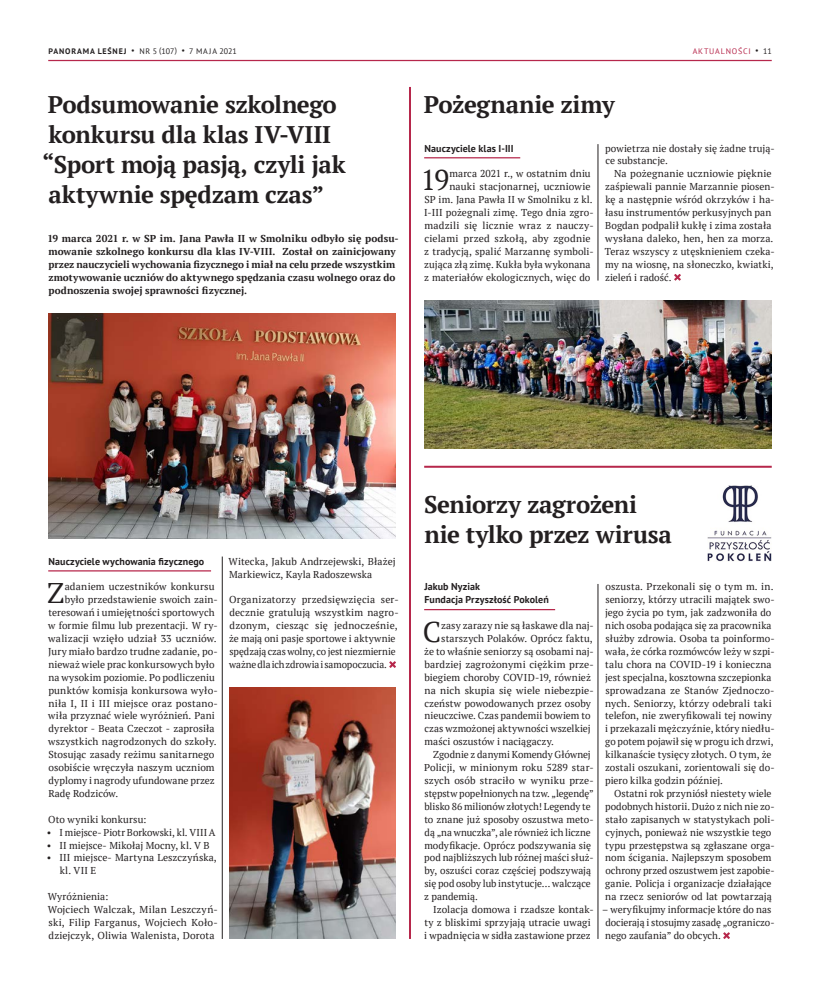
<style>
.page{position:relative;width:820px;height:993px;background:#fff}
.page>*{position:absolute;margin:0;border:0;box-sizing:border-box;transform-origin:0 0}
.główny_inicjał_wypus{font:28.4px "PT Serif";color:#231f20}
.t1{font:700 24px/30px "PT Serif";letter-spacing:-.01em;color:#231f20}
.główny_akapitowy{font:10px/12.9px "PT Serif";letter-spacing:.005em;color:#231f20}
.główny_inicjał_wypus-2{font:10px/12.9px "PT Serif";letter-spacing:.01em;color:#231f20}
.główny_akapitowy_1_a{font:10px/12.9px "PT Serif";letter-spacing:.01em;color:#231f20}
.lead_10_pkt{font:700 10px/12.9px "PT Serif";letter-spacing:.005em;color:#231f20}
.autor{font:700 10px/12.9px "PT Sans";letter-spacing:.005em;color:#231f20}
.t2{font:8px "PT Sans";color:#231f20}
.t3{font:8px "PT Sans";letter-spacing:.1em;color:#b6274b}
.s1{font-weight:700}
.s2{color:#231f20}
</style>
<div class="page">
<hr style="left:48px;top:60px;width:723px;height:1px;background:#b6274b">
<hr style="left:409px;top:87px;width:2px;height:851px;background:#b6274b">
<hr style="left:48px;top:570px;width:163px;height:1px;background:#b6274b">
<svg style="left:389px;top:661px;width:7px;height:6px"></svg>
<hr style="left:222px;top:556px;width:1px;height:382px;background:#231f20">
<hr style="left:424px;top:157px;width:96px;height:1px;background:#b6274b">
<svg style="left:674px;top:274px;width:6px;height:6px"></svg>
<hr style="left:424px;top:465px;width:347px;height:2px;background:#b6274b">
<hr style="left:597px;top:144px;width:1px;height:136px;background:#231f20">
<hr style="left:597px;top:583px;width:1px;height:355px;background:#231f20">
<img style="left:424px;top:300px;width:347px;height:148px">
<img style="left:48px;top:313px;width:347px;height:225px">
<img style="left:229px;top:687px;width:166px;height:251px">
<img style="left:707px;top:485px;width:64px;height:76px">
<hr style="left:424px;top:608px;width:131px;height:2px;background:#b6274b">
<svg style="left:723px;top:932px;width:6px;height:6px"></svg>
<p class="t2" style="left:49px;top:46px;width:190px"><span class="s1">PANORAMA LEŚNEJ</span> • NR 5 (107) • 7 MAJA 2021</p>
<p class="t3" style="left:692px;top:46px;width:81px">AKTUALNOŚCI <span class="s2">• 11</span></p>
<p class="t1" style="left:42px;top:89px;width:305px">Podsumowanie szkolnego konkursu dla klas IV-VIII “Sport moją pasją, czyli jak aktywnie spędzam czas”</p>
<p class="lead_10_pkt" style="left:47px;top:231px;width:352px">19 marca 2021 r. w SP im. Jana Pawła II w Smolniku odbyło się podsu&shy;mowanie szkolnego konkursu dla klas IV-VIII. Został on zainicjowany przez nauczycieli wychowania fizycznego i miał na celu przede wszystkim zmotywowanie uczniów do aktywnego spędzania czasu wolnego oraz do podnoszenia swojej sprawności fizycznej.</p>
<p class="t1" style="left:424px;top:89px;width:192px">Pożegnanie zimy</p>
<p class="autor" style="left:424px;top:141px;width:90px">Nauczyciele klas I-III</p>
<p class="główny_inicjał_wypus" style="left:421px;top:162px;width:30px">19</p>
<p class="główny_inicjał_wypus-2" style="left:449px;top:167px;width:143px">marca 2021 r., w ostatnim dniu</p>
<p class="główny_inicjał_wypus-2" style="left:605px;top:141px;width:171px">powietrza nie dostały się żadne trują&shy;ce substancje.</p>
<p class="główny_akapitowy" style="left:604px;top:167px;width:171px;text-indent:10px">Na pożegnanie uczniowie pięknie zaśpiewali pannie Marzannie piosen&shy;kę a następnie wśród okrzyków i ha&shy;łasu instrumentów perkusyjnych pan Bogdan podpalił kukłę i zima została wysłana daleko, hen, hen za morza.<br>Teraz wszyscy z utęsknieniem czeka&shy;my na wiosnę, na słoneczko, kwiatki, zieleń i radość.</p>
<p class="główny_inicjał_wypus-2" style="left:449px;top:180px;width:143px">nauki stacjonarnej, uczniowie</p>
<p class="główny_inicjał_wypus-2" style="left:424px;top:193px;width:170px">SP im. Jana Pawła II w Smolniku z kl.</p>
<p class="główny_inicjał_wypus-2" style="left:424px;top:206px;width:171px">I-III pożegnali zimę. Tego dnia zgro-</p>
<p class="główny_inicjał_wypus-2" style="left:424px;top:219px;width:171px">madzili się licznie wraz z nauczy-</p>
<p class="główny_inicjał_wypus-2" style="left:424px;top:232px;width:167px">cielami przed szkołą, aby zgodnie</p>
<p class="główny_inicjał_wypus-2" style="left:424px;top:244px;width:171px">z tradycją, spalić Marzannę symboli-</p>
<p class="główny_inicjał_wypus-2" style="left:424px;top:257px;width:168px">zująca złą zimę. Kukła była wykonana</p>
<p class="główny_inicjał_wypus-2" style="left:424px;top:270px;width:168px">z materiałów ekologicznych, więc do</p>
<p class="autor" style="left:49px;top:554px;width:157px">Nauczyciele wychowania fizycznego</p>
<p class="główny_inicjał_wypus" style="left:47px;top:574px;width:19px">Z</p>
<p class="główny_inicjał_wypus-2" style="left:65px;top:580px;width:151px">adaniem uczestników konkursu</p>
<p class="główny_inicjał_wypus-2" style="left:65px;top:593px;width:154px">było przedstawienie swoich zain-</p>
<p class="główny_inicjał_wypus-2" style="left:48px;top:606px;width:168px">teresowań i umiejętności sportowych</p>
<p class="główny_inicjał_wypus-2" style="left:48px;top:618px;width:171px">w formie filmu lub prezentacji. W ry-</p>
<p class="główny_inicjał_wypus-2" style="left:48px;top:631px;width:170px">walizacji wzięło udział 33 uczniów.</p>
<p class="główny_inicjał_wypus-2" style="left:48px;top:644px;width:171px">Jury miało bardzo trudne zadanie, po-</p>
<p class="główny_inicjał_wypus-2" style="left:48px;top:657px;width:167px">nieważ wiele prac konkursowych było</p>
<p class="główny_inicjał_wypus-2" style="left:48px;top:670px;width:168px">na wysokim poziomie. Po podliczeniu</p>
<p class="główny_inicjał_wypus-2" style="left:48px;top:683px;width:171px">punktów komisja konkursowa wyło-</p>
<p class="główny_inicjał_wypus-2" style="left:48px;top:696px;width:171px">niła I, II i III miejsce oraz postano-</p>
<p class="główny_inicjał_wypus-2" style="left:48px;top:709px;width:168px">wiła przyznać wiele wyróżnień. Pani</p>
<p class="główny_inicjał_wypus-2" style="left:49px;top:722px;width:167px">dyrektor - Beata Czeczot - zaprosiła</p>
<p class="główny_inicjał_wypus-2" style="left:48px;top:735px;width:170px">wszystkich nagrodzonych do szkoły.</p>
<p class="główny_inicjał_wypus-2" style="left:48px;top:747px;width:167px">Stosując zasady reżimu sanitarnego</p>
<p class="główny_inicjał_wypus-2" style="left:49px;top:760px;width:167px">osobiście wręczyła naszym uczniom</p>
<p class="główny_inicjał_wypus-2" style="left:49px;top:773px;width:168px">dyplomy i nagrody ufundowane przez</p>
<p class="główny_inicjał_wypus-2" style="left:48px;top:786px;width:71px">Radę Rodziców.</p>
<p class="główny_akapitowy_1_a" style="left:48px;top:812px;width:100px">Oto wyniki konkursu:</p>
<p class="główny_akapitowy" style="left:47px;top:825px;width:170px">• I miejsce- Piotr Borkowski, kl. VIII A</p>
<p class="główny_akapitowy" style="left:47px;top:838px;width:164px">• II miejsce- Mikołaj Mocny, kl. V B</p>
<p class="główny_akapitowy" style="left:60px;top:851px;width:158px;text-indent:-13px">• III miejsce- Martyna Leszczyńska, kl. VII E</p>
<p class="główny_akapitowy_1_a" style="left:48px;top:889px;width:62px">Wyróżnienia:</p>
<p class="główny_akapitowy_1_a" style="left:48px;top:902px;width:171px;text-align:justify">Wojciech Walczak, Milan Leszczyń&shy;ski, Filip Farganus, Wojciech Koło&shy;dziejczyk, Oliwia Walenista, Dorota</p>
<p class="główny_akapitowy_1_a" style="left:228px;top:554px;width:168px">Witecka, Jakub Andrzejewski, Błażej<br>Markiewicz, Kayla Radoszewska</p>
<p class="główny_akapitowy_1_a" style="left:229px;top:593px;width:171px">Organizatorzy przedsięwzięcia ser&shy;decznie gratulują wszystkim nagro&shy;dzonym, ciesząc się jednocześnie, że mają oni pasje sportowe i aktywnie spędzają czas wolny, co jest niezmiernie ważne dla ich zdrowia i samopoczucia.</p>
<p class="t1" style="left:424px;top:489px;width:249px">Seniorzy zagrożeni nie tylko przez wirusa</p>
<p class="autor" style="left:424px;top:580px;width:126px">Jakub Nyziak<br>Fundacja Przyszłość Pokoleń</p>
<p class="główny_inicjał_wypus" style="left:422px;top:613px;width:20px">C</p>
<p class="główny_inicjał_wypus-2" style="left:441px;top:618px;width:154px">zasy zarazy nie są łaskawe dla naj-</p>
<p class="główny_akapitowy" style="left:605px;top:580px;width:171px">oszusta. Przekonali się o tym m. in. seniorzy, którzy utracili majątek swo&shy;jego życia po tym, jak zadzwoniła do nich osoba podająca się za pracownika służby zdrowia. Osoba ta poinformo&shy;wała, że córka rozmówców leży w szpi&shy;talu chora na COVID-19 i konieczna jest specjalna, kosztowna szczepionka sprowadzana ze Stanów Zjednoczo&shy;nych. Seniorzy, którzy odebrali taki telefon, nie zweryfikowali tej nowiny i przekazali mężczyźnie, który niedłu&shy;go potem pojawił się w progu ich drzwi, kilkanaście tysięcy złotych. O tym, że zostali oszukani, zorientowali się do&shy;piero kilka godzin później.</p>
<p class="główny_akapitowy" style="left:605px;top:786px;width:171px;text-align:center">Ostatni rok przyniósł niestety wiele podobnych historii. Dużo z nich nie zo&shy;stało zapisanych w statystykach poli&shy;cyjnych, ponieważ nie wszystkie tego typu przestępstwa są zgłaszane orga&shy;nom ścigania. Najlepszym sposobem ochrony przed oszustwem jest zapobie&shy;ganie. Policja i organizacje działające na rzecz seniorów od lat powtarzają</p>
<p class="główny_akapitowy" style="left:605px;top:902px;width:171px;text-indent:-3px">– weryfikujmy informacje które do nas docierają i stosujmy zasadę „ograniczo&shy;nego zaufania” do obcych.</p>
<p class="główny_inicjał_wypus-2" style="left:441px;top:631px;width:153px">starszych Polaków. Oprócz faktu,</p>
<p class="główny_inicjał_wypus-2" style="left:424px;top:644px;width:171px">że to właśnie seniorzy są osobami naj-</p>
<p class="główny_inicjał_wypus-2" style="left:424px;top:657px;width:171px">bardziej zagrożonymi ciężkim prze-</p>
<p class="główny_inicjał_wypus-2" style="left:424px;top:670px;width:168px">biegiem choroby COVID-19, również</p>
<p class="główny_inicjał_wypus-2" style="left:424px;top:683px;width:171px">na nich skupia się wiele niebezpie-</p>
<p class="główny_inicjał_wypus-2" style="left:424px;top:696px;width:168px">czeństw powodowanych przez osoby</p>
<p class="główny_inicjał_wypus-2" style="left:424px;top:709px;width:167px">nieuczciwe. Czas pandemii bowiem to</p>
<p class="główny_inicjał_wypus-2" style="left:424px;top:722px;width:168px">czas wzmożonej aktywności wszelkiej</p>
<p class="główny_inicjał_wypus-2" style="left:424px;top:735px;width:131px">maści oszustów i naciągaczy.</p>
<p class="główny_akapitowy" style="left:424px;top:747px;width:171px;text-indent:9px">Zgodnie z danymi Komendy Głównej Policji, w minionym roku 5289 star&shy;szych osób straciło w wyniku prze&shy;stępstw popełnionych na tzw. „legendę” blisko 86 milionów złotych! Legendy te to znane już sposoby oszustwa meto&shy;dą „na wnuczka”, ale również ich liczne modyfikacje. Oprócz podszywania się pod najbliższych lub różnej maści służ&shy;by, oszuści coraz częściej podszywają się pod osoby lub instytucje… walczące z pandemią.</p>
<p class="główny_akapitowy" style="left:424px;top:902px;width:171px;text-indent:9px">Izolacja domowa i rzadsze kontak&shy;ty z bliskimi sprzyjają utracie uwagi i wpadnięcia w sidła zastawione przez</p>
</div>
